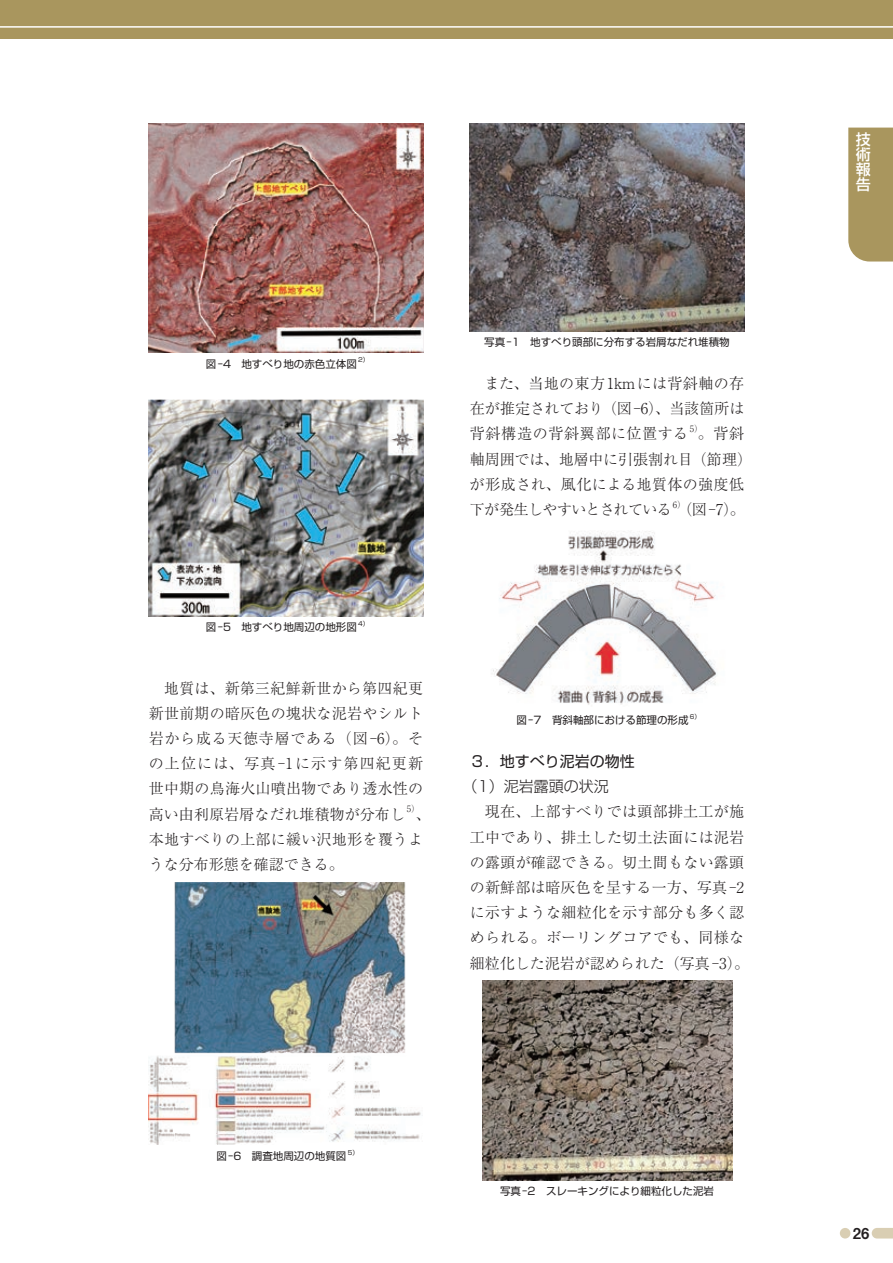
<style>
.page{position:relative;width:893px;height:1263px;background:#fff}
.page>*{position:absolute;margin:0;border:0;box-sizing:border-box;transform-origin:0 0}
.t1{font:300 15px/25.2px "Ryumin Pr 6 N";letter-spacing:.015em;color:#231f20;text-align:justify}
.t2{font:300 15px/25.2px "Ryumin Pr 6 N";letter-spacing:-.005em;color:#231f20}
.t3{font:15px "Shin Go Pr 6 N";color:#231f20}
.t4{font:300 15px "Shin Go Pr 6 N";color:#231f20}
.t5{font:500 15px/15px "Shin Go Pr 6 N";color:#fff;text-align:justify}
.t6{font:15px "Midashi Go Pr 6 N MB31";color:#231f20}
.t7{font:10.5px "Shin Go Pr 6 N";color:#231f20}
.t8{font:300 8.7px "Ryumin Pr 6 N";color:#231f20}
.t9{font:6.15px "Shin Go Pr 6 N";color:#231f20}
</style>
<div class="page">
<div style="left:0;top:0;width:893px;height:38px;background:#a9965e"></div>
<hr style="left:0;top:26px;width:893px;height:2px;background:#fff">
<div style="left:848px;top:128px;width:45px;height:133px;background:#a9965e"></div>
<img style="left:149px;top:123px;width:274px;height:230px">
<img style="left:149px;top:400px;width:274px;height:217px">
<img style="left:149px;top:883px;width:272px;height:262px">
<img style="left:470px;top:123px;width:274px;height:209px">
<img style="left:493px;top:531px;width:223px;height:174px">
<img style="left:482px;top:981px;width:250px;height:199px">
<svg style="left:872px;top:1228px;width:21px;height:10px"></svg>
<div style="left:840px;top:1228px;width:10px;height:10px;background:#d9ceb3;border-radius:50%"></div>
<p class="t7" style="left:206px;top:355px;width:153px">図-4　地すべり地の赤色立体図</p>
<p class="t9" style="left:358px;top:355px;width:12px">2）</p>
<p class="t7" style="left:206px;top:619px;width:153px">図-5　地すべり地周辺の地形図</p>
<p class="t9" style="left:358px;top:619px;width:12px">4）</p>
<p class="t1" style="left:149px;top:674px;width:276px;text-indent:15px">地質は、新第三紀鮮新世から第四紀更新世前期の暗灰色の塊状な泥岩やシルト岩から成る天徳寺層である（図-6）。その上位には、写真-1に示す第四紀更新世中期の鳥海火山噴出物であり透水性の高い由利原岩屑なだれ堆積物が分布し</p>
<p class="t8" style="left:407px;top:802px;width:15px">5）</p>
<p class="t1" style="left:149px;top:800px;width:283px;text-align:left;text-indent:267px">、本地すべりの上部に緩い沢地形を覆うような分布形態を確認できる。</p>
<p class="t7" style="left:484px;top:334px;width:247px">写真-1　地すべり頭部に分布する岩屑なだれ堆積物</p>
<p class="t1" style="left:470px;top:370px;width:276px;text-indent:15px">また、当地の東方1kmには背斜軸の存在が推定されており（図-6）、当該箇所は背斜構造の背斜翼部に位置する</p>
<p class="t8" style="left:690px;top:422px;width:14px">5）</p>
<p class="t2" style="left:470px;top:420px;width:284px;text-indent:228px">。背斜軸周囲では、地層中に引張割れ目（節理）が形成され、風化による地質体の強度低下が発生しやすいとされている（図-7）。</p>
<p class="t8" style="left:673px;top:497px;width:14px">6）</p>
<p class="t7" style="left:516px;top:712px;width:174px">図-7　背斜軸部における節理の形成</p>
<p class="t9" style="left:690px;top:712px;width:12px">6）</p>
<p class="t3" style="left:470px;top:749px;width:166px">３．地すべり泥岩の物性</p>
<p class="t4" style="left:462px;top:774px;width:148px">（1）泥岩露頭の状況</p>
<p class="t1" style="left:470px;top:798px;width:281px;text-align:left;text-indent:15px">現在、上部すべりでは頭部排土工が施工中であり、排土した切土法面には泥岩の露頭が確認できる。切土間もない露頭の新鮮部は暗灰色を呈する一方、写真-2に示すような細粒化を示す部分も多く認められる。ボーリングコアでも、同様な細粒化した泥岩が認められた（写真-3）。</p>
<p class="t7" style="left:216px;top:1147px;width:132px">図-6　調査地周辺の地質図</p>
<p class="t9" style="left:348px;top:1148px;width:12px">5）</p>
<p class="t7" style="left:500px;top:1182px;width:216px">写真-2　スレーキングにより細粒化した泥岩</p>
<p class="t5" style="left:856px;top:131px;width:16px">技術報告</p>
<p class="t6" style="left:853px;top:1221px;width:18px">26</p>
</div>
